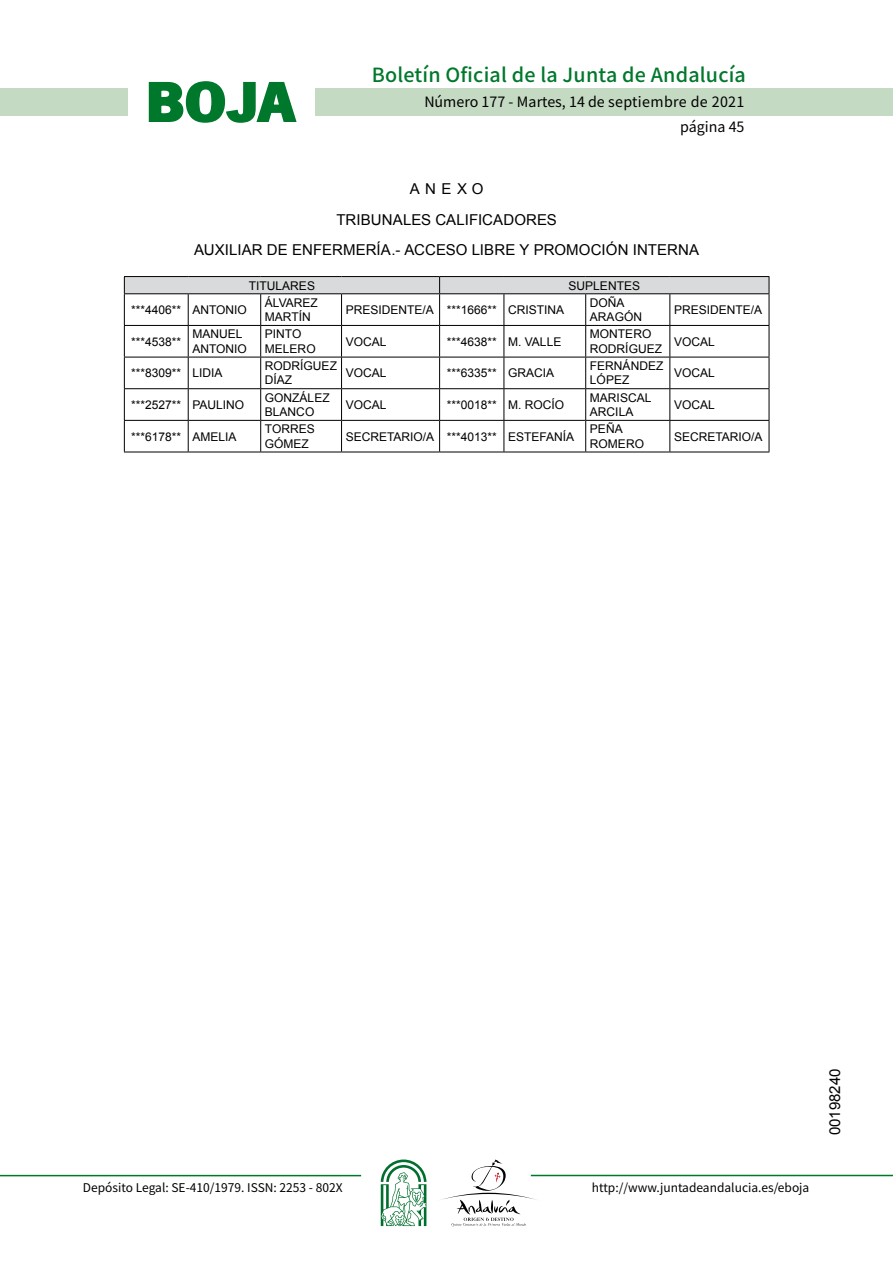
<style>
.page{position:relative;width:893px;height:1263px;background:#fff}
.page>*{position:absolute;margin:0;border:0;box-sizing:border-box;transform-origin:0 0}
.t1{font:700 57.75px "News Got T";color:#00782c;scale:1.14 1}
.t2{font:500 19.5px "Noto Sans HK";letter-spacing:.01em;color:#00782c}
.t3{font:15px/30.8px "Arial";letter-spacing:.005em;color:#000;text-align:center}
.t4{font:14.25px/24.5px "Noto Sans HK";color:#000;text-align:right}
.t5{font:12px/14.4px "Arial";color:#000}
.t6{font:12px "Noto Sans HK";color:#000}
</style>
<div class="page">
<div style="left:315px;top:88px;width:577px;height:28px;background:#c5dac3"></div>
<div style="left:0;top:88px;width:128px;height:28px;background:#c5dac3"></div>
<hr style="left:0;top:1175px;width:361px;height:1px;background:#00782c">
<hr style="left:531px;top:1175px;width:361px;height:1px;background:#00782c">
<svg style="left:148px;top:81px;width:149px;height:42px"></svg>
<svg style="left:442px;top:1159px;width:100px;height:67px"></svg>
<svg style="left:381px;top:1160px;width:45px;height:66px"></svg>
<hr style="left:124px;top:276px;width:64px;height:1px;background:#000">
<hr style="left:188px;top:276px;width:73px;height:1px;background:#000">
<hr style="left:261px;top:276px;width:80px;height:1px;background:#000">
<hr style="left:341px;top:276px;width:98px;height:1px;background:#000">
<hr style="left:439px;top:276px;width:65px;height:1px;background:#000">
<hr style="left:504px;top:276px;width:81px;height:1px;background:#000">
<hr style="left:585px;top:276px;width:85px;height:1px;background:#000">
<hr style="left:670px;top:276px;width:99px;height:1px;background:#000">
<div style="left:124px;top:277px;width:645px;height:16px;background:#d9dadb"></div>
<hr style="left:124px;top:293px;width:64px;height:1px;background:#000">
<hr style="left:124px;top:294px;width:1px;height:31px;background:#000">
<hr style="left:188px;top:293px;width:73px;height:1px;background:#000">
<hr style="left:188px;top:294px;width:1px;height:31px;background:#000">
<hr style="left:261px;top:293px;width:80px;height:1px;background:#000">
<hr style="left:260px;top:294px;width:1px;height:31px;background:#000">
<hr style="left:341px;top:293px;width:98px;height:1px;background:#000">
<hr style="left:341px;top:294px;width:1px;height:31px;background:#000">
<hr style="left:439px;top:293px;width:65px;height:1px;background:#000">
<hr style="left:439px;top:294px;width:1px;height:31px;background:#000">
<hr style="left:504px;top:293px;width:81px;height:1px;background:#000">
<hr style="left:503px;top:294px;width:1px;height:31px;background:#000">
<hr style="left:585px;top:293px;width:85px;height:1px;background:#000">
<hr style="left:585px;top:294px;width:1px;height:31px;background:#000">
<hr style="left:670px;top:293px;width:99px;height:1px;background:#000">
<hr style="left:669px;top:294px;width:1px;height:31px;background:#000">
<hr style="left:768px;top:294px;width:1px;height:31px;background:#000">
<hr style="left:124px;top:325px;width:64px;height:1px;background:#000">
<hr style="left:124px;top:326px;width:1px;height:31px;background:#000">
<hr style="left:188px;top:325px;width:73px;height:1px;background:#000">
<hr style="left:188px;top:326px;width:1px;height:31px;background:#000">
<hr style="left:261px;top:325px;width:80px;height:1px;background:#000">
<hr style="left:260px;top:326px;width:1px;height:31px;background:#000">
<hr style="left:341px;top:325px;width:98px;height:1px;background:#000">
<hr style="left:341px;top:326px;width:1px;height:31px;background:#000">
<hr style="left:439px;top:325px;width:65px;height:1px;background:#000">
<hr style="left:439px;top:326px;width:1px;height:31px;background:#000">
<hr style="left:504px;top:325px;width:81px;height:1px;background:#000">
<hr style="left:503px;top:326px;width:1px;height:31px;background:#000">
<hr style="left:585px;top:325px;width:85px;height:1px;background:#000">
<hr style="left:585px;top:326px;width:1px;height:31px;background:#000">
<hr style="left:670px;top:325px;width:99px;height:1px;background:#000">
<hr style="left:669px;top:326px;width:1px;height:31px;background:#000">
<hr style="left:768px;top:326px;width:1px;height:31px;background:#000">
<hr style="left:124px;top:357px;width:64px;height:1px;background:#000">
<hr style="left:124px;top:357px;width:1px;height:31px;background:#000">
<hr style="left:188px;top:357px;width:73px;height:1px;background:#000">
<hr style="left:188px;top:357px;width:1px;height:31px;background:#000">
<hr style="left:261px;top:357px;width:80px;height:1px;background:#000">
<hr style="left:260px;top:357px;width:1px;height:31px;background:#000">
<hr style="left:341px;top:357px;width:98px;height:1px;background:#000">
<hr style="left:341px;top:357px;width:1px;height:31px;background:#000">
<hr style="left:439px;top:357px;width:65px;height:1px;background:#000">
<hr style="left:439px;top:357px;width:1px;height:31px;background:#000">
<hr style="left:504px;top:357px;width:81px;height:1px;background:#000">
<hr style="left:503px;top:357px;width:1px;height:31px;background:#000">
<hr style="left:585px;top:357px;width:85px;height:1px;background:#000">
<hr style="left:585px;top:357px;width:1px;height:31px;background:#000">
<hr style="left:670px;top:357px;width:99px;height:1px;background:#000">
<hr style="left:669px;top:357px;width:1px;height:31px;background:#000">
<hr style="left:768px;top:357px;width:1px;height:31px;background:#000">
<hr style="left:124px;top:388px;width:64px;height:1px;background:#000">
<hr style="left:124px;top:389px;width:1px;height:31px;background:#000">
<hr style="left:188px;top:388px;width:73px;height:1px;background:#000">
<hr style="left:188px;top:389px;width:1px;height:31px;background:#000">
<hr style="left:261px;top:388px;width:80px;height:1px;background:#000">
<hr style="left:260px;top:389px;width:1px;height:31px;background:#000">
<hr style="left:341px;top:388px;width:98px;height:1px;background:#000">
<hr style="left:341px;top:389px;width:1px;height:31px;background:#000">
<hr style="left:439px;top:388px;width:65px;height:1px;background:#000">
<hr style="left:439px;top:389px;width:1px;height:31px;background:#000">
<hr style="left:504px;top:388px;width:81px;height:1px;background:#000">
<hr style="left:503px;top:389px;width:1px;height:31px;background:#000">
<hr style="left:585px;top:388px;width:85px;height:1px;background:#000">
<hr style="left:585px;top:389px;width:1px;height:31px;background:#000">
<hr style="left:670px;top:388px;width:99px;height:1px;background:#000">
<hr style="left:669px;top:389px;width:1px;height:31px;background:#000">
<hr style="left:768px;top:389px;width:1px;height:31px;background:#000">
<hr style="left:124px;top:420px;width:64px;height:1px;background:#000">
<hr style="left:124px;top:421px;width:1px;height:31px;background:#000">
<hr style="left:188px;top:420px;width:73px;height:1px;background:#000">
<hr style="left:188px;top:421px;width:1px;height:31px;background:#000">
<hr style="left:261px;top:420px;width:80px;height:1px;background:#000">
<hr style="left:260px;top:421px;width:1px;height:31px;background:#000">
<hr style="left:341px;top:420px;width:98px;height:1px;background:#000">
<hr style="left:341px;top:421px;width:1px;height:31px;background:#000">
<hr style="left:439px;top:420px;width:65px;height:1px;background:#000">
<hr style="left:439px;top:421px;width:1px;height:31px;background:#000">
<hr style="left:504px;top:420px;width:81px;height:1px;background:#000">
<hr style="left:503px;top:421px;width:1px;height:31px;background:#000">
<hr style="left:585px;top:420px;width:85px;height:1px;background:#000">
<hr style="left:585px;top:421px;width:1px;height:31px;background:#000">
<hr style="left:670px;top:420px;width:99px;height:1px;background:#000">
<hr style="left:669px;top:421px;width:1px;height:31px;background:#000">
<hr style="left:768px;top:421px;width:1px;height:31px;background:#000">
<hr style="left:124px;top:452px;width:64px;height:1px;background:#000">
<hr style="left:188px;top:452px;width:73px;height:1px;background:#000">
<hr style="left:261px;top:452px;width:80px;height:1px;background:#000">
<hr style="left:341px;top:452px;width:98px;height:1px;background:#000">
<hr style="left:439px;top:452px;width:65px;height:1px;background:#000">
<hr style="left:504px;top:452px;width:81px;height:1px;background:#000">
<hr style="left:585px;top:452px;width:85px;height:1px;background:#000">
<hr style="left:670px;top:452px;width:99px;height:1px;background:#000">
<h1 class="t1" style="left:145px;top:68px;width:133px">BOJA</h1>
<h2 class="t2" style="left:372px;top:64px;width:375px">Boletín Oficial de la Junta de Andalucía</h2>
<p class="t4" style="left:424px;top:90px;width:321px">Número 177 - Martes, 14 de septiembre de 2021 página 45</p>
<p class="t3" style="left:194px;top:173px;width:506px">ANEXO<br>TRIBUNALES CALIFICADORES<br>AUXILIAR DE ENFERMERÍA.- ACCESO LIBRE Y PROMOCIÓN INTERNA</p>
<p class="t5" style="left:249px;top:278px;width:68px">TITULARES</p>
<p class="t5" style="left:568px;top:278px;width:73px">SUPLENTES</p>
<p class="t5" style="left:131px;top:303px;width:117px">***4406** ANTONIO</p>
<p class="t5" style="left:265px;top:296px;width:54px">ÁLVAREZ<br>MARTÍN</p>
<p class="t5" style="left:346px;top:303px;width:220px">PRESIDENTE/A ***1666** CRISTINA</p>
<p class="t5" style="left:590px;top:296px;width:54px">DOÑA<br>ARAGÓN</p>
<p class="t5" style="left:674px;top:303px;width:90px">PRESIDENTE/A</p>
<p class="t5" style="left:131px;top:334px;width:52px">***4538**</p>
<p class="t5" style="left:192px;top:327px;width:56px">MANUEL<br>ANTONIO</p>
<p class="t5" style="left:265px;top:327px;width:52px">PINTO<br>MELERO</p>
<p class="t5" style="left:346px;top:334px;width:42px">VOCAL</p>
<p class="t5" style="left:446px;top:334px;width:116px">***4638** M. VALLE</p>
<p class="t5" style="left:590px;top:327px;width:73px">MONTERO<br>RODRÍGUEZ</p>
<p class="t5" style="left:674px;top:334px;width:42px">VOCAL</p>
<p class="t5" style="left:131px;top:366px;width:93px">***8309** LIDIA</p>
<p class="t5" style="left:265px;top:359px;width:73px">RODRÍGUEZ<br>DÍAZ</p>
<p class="t5" style="left:346px;top:366px;width:42px">VOCAL</p>
<p class="t5" style="left:446px;top:366px;width:109px">***6335** GRACIA</p>
<p class="t5" style="left:590px;top:359px;width:75px">FERNÁNDEZ<br>LÓPEZ</p>
<p class="t5" style="left:674px;top:366px;width:42px">VOCAL</p>
<p class="t5" style="left:131px;top:398px;width:114px">***2527** PAULINO</p>
<p class="t5" style="left:265px;top:390px;width:66px">GONZÁLEZ<br>BLANCO</p>
<p class="t5" style="left:346px;top:398px;width:42px">VOCAL</p>
<p class="t5" style="left:446px;top:398px;width:119px">***0018** M. ROCÍO</p>
<p class="t5" style="left:590px;top:390px;width:63px">MARISCAL<br>ARCILA</p>
<p class="t5" style="left:674px;top:398px;width:42px">VOCAL</p>
<p class="t5" style="left:131px;top:429px;width:107px">***6178** AMELIA</p>
<p class="t5" style="left:265px;top:422px;width:51px">TORRES<br>GÓMEZ</p>
<p class="t5" style="left:346px;top:429px;width:230px">SECRETARIO/A ***4013** ESTEFANÍA</p>
<p class="t5" style="left:590px;top:422px;width:55px">PEÑA<br>ROMERO</p>
<p class="t5" style="left:674px;top:429px;width:90px">SECRETARIO/A</p>
<p class="t6" style="left:83px;top:1181px;width:261px">Depósito Legal: SE-410/1979. ISSN: 2253 - 802X</p>
<p class="t6" style="left:592px;top:1181px;width:219px">http://www.juntadeandalucia.es/eboja</p>
<p class="t3" style="left:819px;top:1135px;width:68px;rotate:-90deg">00198240</p>
</div>
